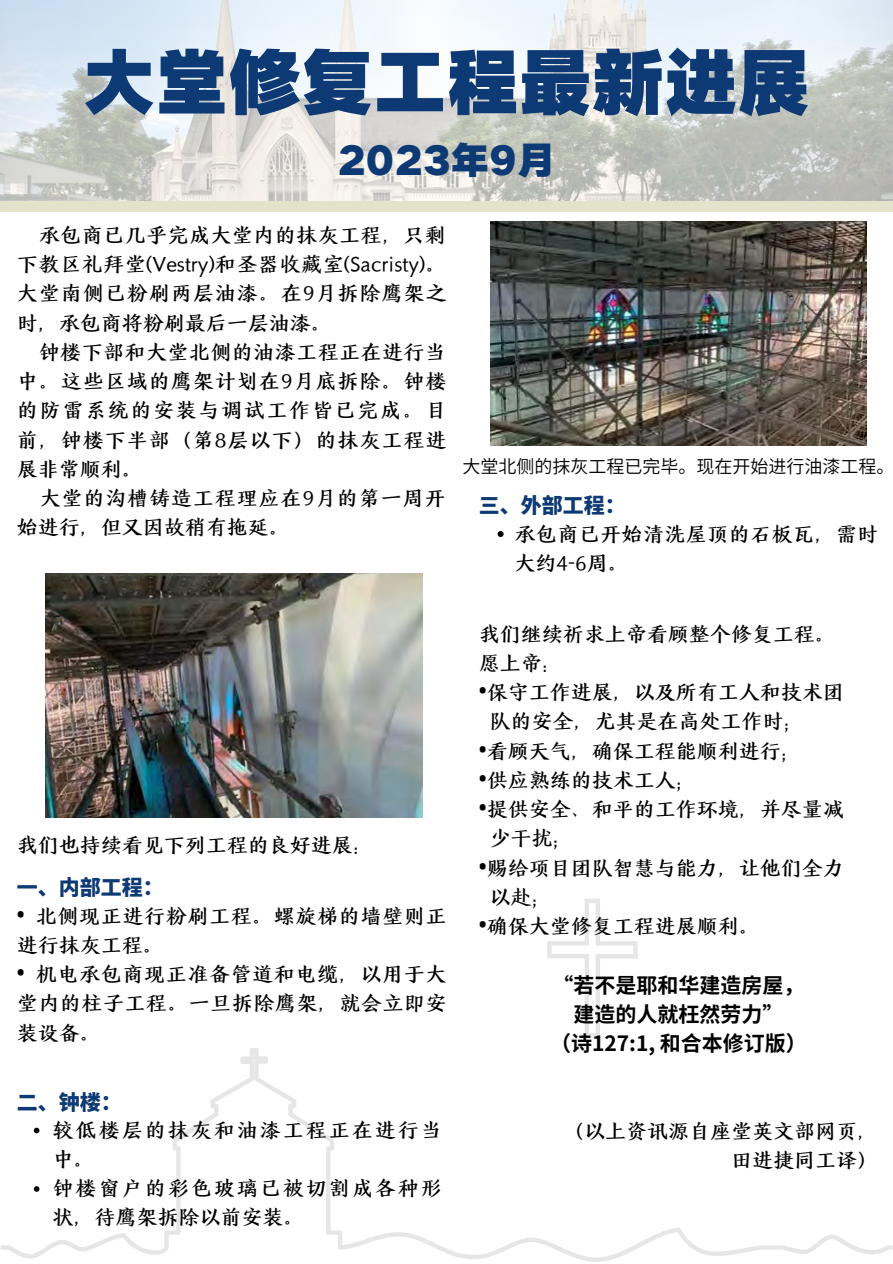
<style>
.page{position:relative;width:893px;height:1264px;background:#fff}
.page>*{position:absolute;margin:0;border:0;box-sizing:border-box;transform-origin:0 0}
.t1{font:72.6px "HY Qi Hei AZEJ";color:#0d3974}
.t2{font:37.8px "HY Qi Hei AZEJ";color:#0d3974}
.t3{font:21px/29.2px "HY Jin Kai J";color:#000;text-align:justify}
.t4{font:21px/29.2px "HY Jin Kai J";letter-spacing:.095em;color:#000}
.t5{font:700 21px "Source Han Sans SC";color:#000}
.t6{font:21px/29.2px "HY Jin Kai J";letter-spacing:.045em;color:#000}
.t7{font:21px/29.2px "HY Jin Kai J";letter-spacing:.03em;color:#000}
.t8{font:21px/29.2px "HY Jin Kai J";letter-spacing:.02em;color:#000}
.t9{font:800 21px "Source Han Sans SC";color:#0d3974}
.t10{font:18px "Source Han Sans SC";color:#000}
.s1{font-family:"Noto Sans";font-weight:700}
</style>
<div class="page">
<img style="left:0;top:0;width:892px;height:201px">
<div style="left:0;top:201px;width:892px;height:10px;background:#e3e2cb"></div>
<svg style="left:1px;top:1048px;width:891px;height:213px"></svg>
<svg style="left:547px;top:899px;width:91px;height:138px"></svg>
<img style="left:491px;top:221px;width:375px;height:224px">
<img style="left:45px;top:573px;width:377px;height:244px">
<svg style="left:34px;top:1127px;width:5px;height:6px"></svg>
<svg style="left:34px;top:1186px;width:5px;height:5px"></svg>
<svg style="left:497px;top:531px;width:6px;height:6px"></svg>
<p class="t1" style="left:83px;top:41px;width:728px">大堂修复工程最新进展</p>
<p class="t2" style="left:337px;top:138px;width:219px">2023年9月</p>
<p class="t3" style="left:17px;top:220px;width:431px;text-indent:22px">承包商已几乎完成大堂内的抹灰工程，只剩下教区礼拜堂(Vestry)和圣器收藏室(Sacristy)。大堂南侧已粉刷两层油漆。在9月拆除鹰架之时，承包商将粉刷最后一层油漆。</p>
<p class="t3" style="left:17px;top:337px;width:431px;text-indent:22px">钟楼下部和大堂北侧的油漆工程正在进行当中。这些区域的鹰架计划在9月底拆除。钟楼的防雷系统的安装与调试工作皆已完成。目前，钟楼下半部（第8层以下）的抹灰工程进展非常顺利。</p>
<p class="t6" style="left:17px;top:483px;width:430px;text-indent:23px">大堂的沟槽铸造工程理应在9月的第一周开始进行，但又因故稍有拖延。</p>
<p class="t10" style="left:462px;top:452px;width:433px">大堂北侧的抹灰工程已完毕。现在开始进行油漆工程。</p>
<p class="t9" style="left:479px;top:488px;width:148px">三、外部工程：</p>
<p class="t8" style="left:514px;top:519px;width:365px">承包商已开始清洗屋顶的石板瓦，需时大约4-6周。</p>
<p class="t3" style="left:17px;top:830px;width:358px">我们也持续看见下列工程的良好进展：</p>
<p class="t9" style="left:17px;top:870px;width:148px">一、内部工程：</p>
<p class="t7" style="left:17px;top:900px;width:431px"><span class="s1">•</span> 北侧现正进行粉刷工程。螺旋梯的墙壁则正进行抹灰工程。</p>
<p class="t3" style="left:17px;top:959px;width:431px"><span class="s1">•</span> 机电承包商现正准备管道和电缆，以用于大堂内的柱子工程。一旦拆除鹰架，就会立即安装设备。</p>
<p class="t9" style="left:17px;top:1085px;width:106px">二、钟楼：</p>
<p class="t4" style="left:53px;top:1114px;width:390px">较低楼层的抹灰和油漆工程正在进行当中。</p>
<p class="t4" style="left:53px;top:1173px;width:390px">钟楼窗户的彩色玻璃已被切割成各种形状，待鹰架拆除以前安装。</p>
<p class="t3" style="left:479px;top:619px;width:358px">我们继续祈求上帝看顾整个修复工程。</p>
<p class="t3" style="left:479px;top:648px;width:85px">愿上帝：</p>
<p class="t3" style="left:479px;top:677px;width:366px"><span class="s1">•</span>保守工作进展，以及所有工人和技术团</p>
<p class="t3" style="left:489px;top:706px;width:316px">队的安全，尤其是在高处工作时；</p>
<p class="t3" style="left:479px;top:736px;width:324px"><span class="s1">•</span>看顾天气，确保工程能顺利进行；</p>
<p class="t3" style="left:479px;top:765px;width:219px"><span class="s1">•</span>供应熟练的技术工人；</p>
<p class="t3" style="left:479px;top:794px;width:366px"><span class="s1">•</span>提供安全、和平的工作环境，并尽量减</p>
<p class="t3" style="left:489px;top:823px;width:70px">少干扰;</p>
<p class="t3" style="left:479px;top:853px;width:366px"><span class="s1">•</span>赐给项目团队智慧与能力，让他们全力</p>
<p class="t3" style="left:489px;top:882px;width:64px">以赴；</p>
<p class="t3" style="left:479px;top:911px;width:282px"><span class="s1">•</span>确保大堂修复工程进展顺利。</p>
<p class="t5" style="left:552px;top:968px;width:253px">“若不是耶和华建造房屋，</p>
<p class="t5" style="left:573px;top:997px;width:211px">建造的人就枉然劳力”</p>
<p class="t5" style="left:550px;top:1026px;width:258px">（诗127:1, 和合本修订版）</p>
<p class="t3" style="left:563px;top:1116px;width:316px">（以上资讯源自座堂英文部网页，</p>
<p class="t3" style="left:731px;top:1145px;width:148px">田进捷同工译）</p>
</div>
